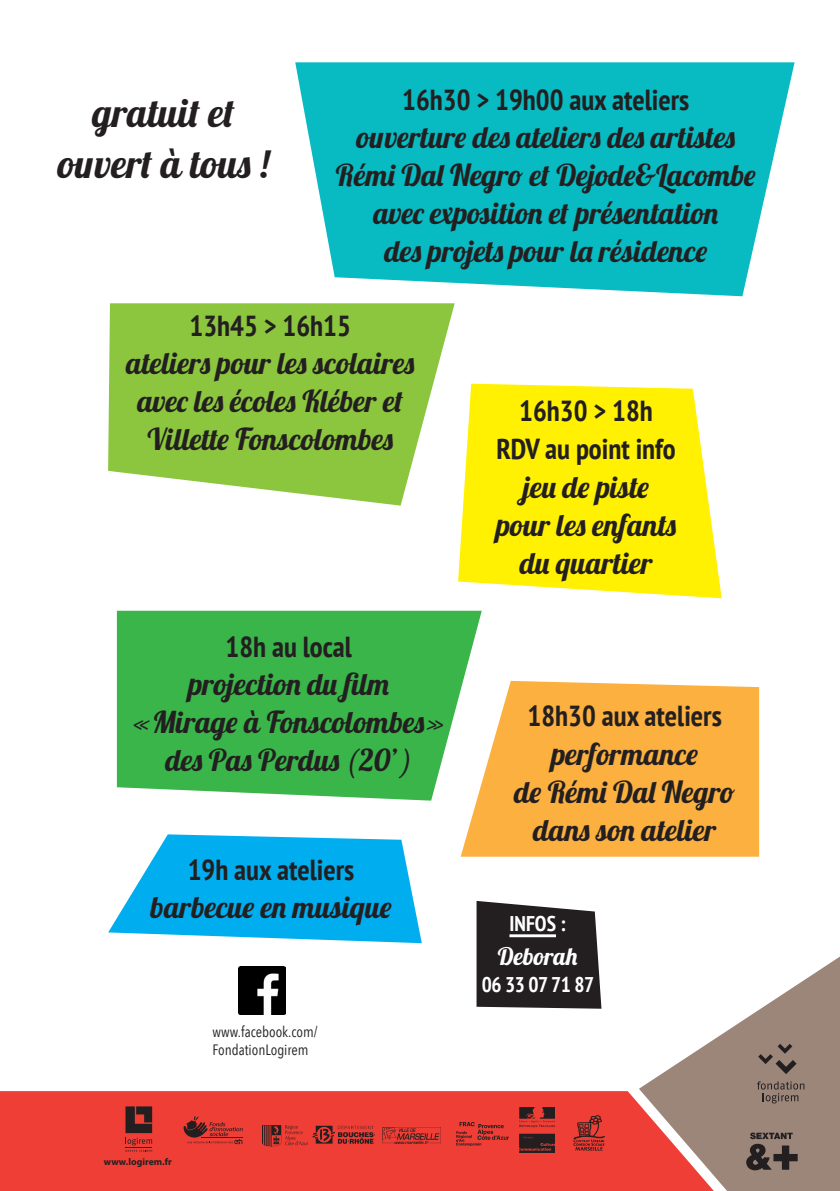
<style>
.page{position:relative;width:840px;height:1191px;background:#fff}
.page>*{position:absolute;margin:0;border:0;box-sizing:border-box;transform-origin:0 0}
.t1{font:39.4px "Lobster 1.4";color:#231f20}
.t2{font:39.4px "Lobster 1.4";letter-spacing:.02em;color:#231f20}
.t3{font:30.2px "Lobster 1.4";letter-spacing:.02em;color:#231f20}
.t4{font:30.2px "Lobster 1.4";color:#231f20}
.t5{font:30.2px "Lobster 1.4";letter-spacing:.045em;color:#231f20}
.t6{font:30.2px "Lobster 1.4";letter-spacing:.05em;color:#231f20}
.t7{font:700 condensed 28.8px "PT Sans";color:#231f20}
.t8{font:24.2px "Lobster 1.4";color:#fff}
.t9{font:700 condensed 21.2px "PT Sans";letter-spacing:-.02em;color:#fff}
.t10{font:15px "Avenir Next Condensed";color:#231f20}
.t11{font:700 9.8px "Myriad Pro";color:#231f20}
</style>
<div class="page">
<div style="left:117px;top:611px;width:364px;height:189px;background:#3ab54a"></div>
<svg style="left:458px;top:384px;width:263px;height:214px;background:#fff220"></svg>
<svg style="left:108px;top:303px;width:346px;height:202px;background:#9cce5a"></svg>
<svg style="left:108px;top:834px;width:313px;height:109px"></svg>
<svg style="left:460px;top:681px;width:298px;height:175px;background:#fbb752"></svg>
<svg style="left:295px;top:62px;width:499px;height:234px;background:#27c2c8"></svg>
<svg style="left:476px;top:901px;width:125px;height:107px;background:#343132"></svg>
<hr style="left:509px;top:934px;width:46px;height:3px;background:#fff">
<div style="left:0;top:1091px;width:617px;height:100px;background:#ee3e35"></div>
<svg style="left:617px;top:957px;width:222px;height:234px"></svg>
<svg style="left:745px;top:1132px;width:52px;height:38px;background:#655851"></svg>
<svg style="left:756px;top:1081px;width:48px;height:22px"></svg>
<svg style="left:757px;top:1043px;width:39px;height:31px"></svg>
<svg style="left:125px;top:1106px;width:27px;height:45px"></svg>
<img style="left:456px;top:1122px;width:52px;height:23px">
<img style="left:382px;top:1127px;width:58px;height:16px">
<img style="left:262px;top:1125px;width:45px;height:21px">
<img style="left:566px;top:1111px;width:44px;height:43px">
<svg style="left:183px;top:1115px;width:60px;height:29px;background:#b9352f"></svg>
<img style="left:519px;top:1107px;width:34px;height:45px">
<img style="left:313px;top:1126px;width:62px;height:17px">
<img style="left:238px;top:966px;width:47px;height:48px">
<p class="t2" style="left:92px;top:88px;width:143px">gratuit et</p>
<p class="t1" style="left:58px;top:139px;width:213px">ouvert à tous !</p>
<p class="t7" style="left:402px;top:80px;width:288px">16h30 &gt; 19h00 aux ateliers</p>
<p class="t3" style="left:356px;top:117px;width:380px">ouverture des ateliers des artistes</p>
<p class="t4" style="left:336px;top:155px;width:421px">Rémi Dal Negro et Dejode&amp;Lacombe</p>
<p class="t3" style="left:373px;top:194px;width:346px">avec exposition et présentation</p>
<p class="t4" style="left:384px;top:232px;width:324px">des projets pour la résidence</p>
<p class="t7" style="left:189px;top:306px;width:163px">13h45 &gt; 16h15</p>
<p class="t3" style="left:126px;top:344px;width:289px">ateliers pour les scolaires</p>
<p class="t3" style="left:137px;top:382px;width:267px">avec les écoles Kléber et</p>
<p class="t3" style="left:147px;top:420px;width:247px">Villette Fonscolombes</p>
<p class="t7" style="left:225px;top:627px;width:128px">18h au local</p>
<p class="t4" style="left:188px;top:665px;width:202px">projection du film</p>
<p class="t3" style="left:133px;top:703px;width:312px">« Mirage à Fonscolombes »</p>
<p class="t4" style="left:165px;top:741px;width:248px">des Pas Perdus (20’)</p>
<p class="t7" style="left:188px;top:850px;width:168px">19h aux ateliers</p>
<p class="t5" style="left:150px;top:888px;width:242px">barbecue en musique</p>
<p class="t10" style="left:212px;top:1019px;width:106px">www.facebook.com/</p>
<p class="t10" style="left:212px;top:1037px;width:97px">FondationLogirem</p>
<p class="t7" style="left:519px;top:392px;width:135px">16h30 &gt; 18h</p>
<p class="t7" style="left:496px;top:430px;width:181px">RDV au point info</p>
<p class="t4" style="left:523px;top:467px;width:127px">jeu de piste</p>
<p class="t3" style="left:495px;top:505px;width:181px">pour les enfants</p>
<p class="t3" style="left:519px;top:543px;width:134px">du quartier</p>
<p class="t7" style="left:527px;top:697px;width:195px">18h30 aux ateliers</p>
<p class="t3" style="left:551px;top:734px;width:148px">performance</p>
<p class="t4" style="left:514px;top:772px;width:222px">de Rémi Dal Negro</p>
<p class="t6" style="left:533px;top:810px;width:184px">dans son atelier</p>
<p class="t9" style="left:509px;top:909px;width:58px">INFOS :</p>
<p class="t8" style="left:497px;top:940px;width:81px">Deborah</p>
<p class="t9" style="left:481px;top:970px;width:114px">06 33 07 71 87</p>
<p class="t11" style="left:104px;top:1154px;width:69px">www.logirem.fr</p>
</div>
